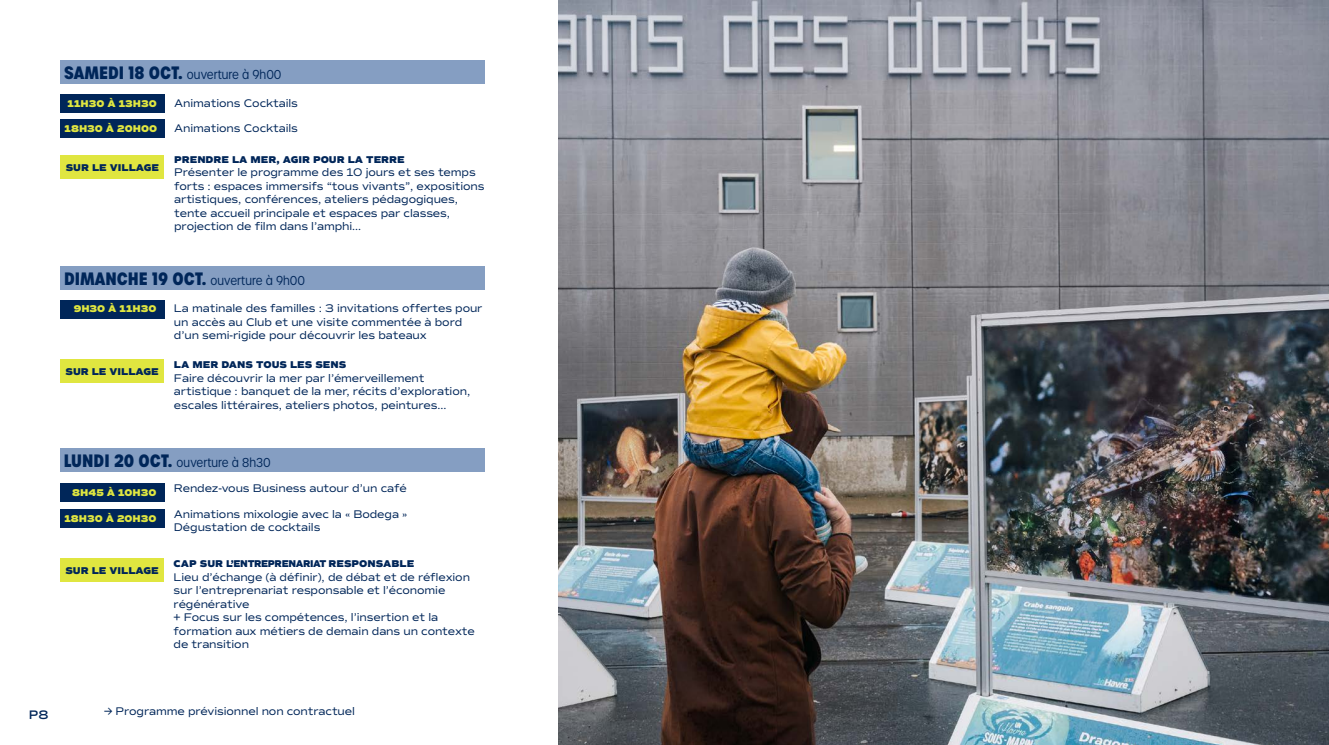
<style>
.page{position:relative;width:1329px;height:745px;background:#fff}
.page>*{position:absolute;margin:0;border:0;box-sizing:border-box;transform-origin:0 0}
.t1{font:700 17.38px "Urbane Condensed";color:#002659}
.t2{font:300 12.5px "Urbane Condensed";color:#002659}
.t3{font:600 12.5px "Commuters Sans";color:#002659}
.t4{font:11.25px/13.5px "Commuters Sans";letter-spacing:-.01em;color:#002659}
.t5{font:800 10px "Commuters Sans";color:#002659}
.t6{font:800 10px "Commuters Sans";color:#e0e640}
.s1{font-weight:700;font-size:17.38px}
.s2{font-weight:300;font-size:12.5px}
</style>
<div class="page">
<div style="left:61px;top:266px;width:424px;height:24px;background:#859ec2"></div>
<div style="left:60px;top:299px;width:104px;height:19px;background:#002659"></div>
<div style="left:61px;top:94px;width:104px;height:18px;background:#002659"></div>
<div style="left:61px;top:120px;width:104px;height:18px;background:#002659"></div>
<div style="left:61px;top:155px;width:103px;height:24px;background:#e0e640"></div>
<div style="left:60px;top:359px;width:104px;height:24px;background:#e0e640"></div>
<div style="left:60px;top:558px;width:104px;height:24px;background:#e0e640"></div>
<div style="left:61px;top:60px;width:423px;height:24px;background:#859ec2"></div>
<img style="left:558px;top:0;width:771px;height:744px">
<div style="left:60px;top:448px;width:424px;height:23px;background:#859ec2"></div>
<div style="left:60px;top:483px;width:104px;height:18px;background:#002659"></div>
<div style="left:60px;top:509px;width:104px;height:18px;background:#002659"></div>
<p class="t2" style="left:64px;top:66px;width:219px"><span class="s1">SAMEDI 18 OCT.</span> ouverture à 9h00</p>
<p class="t6" style="left:68px;top:97px;width:91px">11H30 À 13H30</p>
<p class="t6" style="left:65px;top:122px;width:94px">18H30 À 20H00</p>
<p class="t5" style="left:66px;top:161px;width:95px">SUR LE VILLAGE</p>
<p class="t4" style="left:174px;top:96px;width:125px">Animations Cocktails</p>
<p class="t4" style="left:174px;top:122px;width:125px">Animations Cocktails</p>
<p class="t5" style="left:174px;top:153px;width:232px">PRENDRE LA MER, AGIR POUR LA TERRE</p>
<p class="t4" style="left:174px;top:166px;width:312px">Présenter le programme des 10 jours et ses temps forts : espaces immersifs “tous vivants”, expositions artistiques, conférences, ateliers pédagogiques, tente accueil principale et espaces par classes, projection de film dans l’amphi…</p>
<h1 class="t1" style="left:64px;top:266px;width:243px">DIMANCHE 19 OCT. <span class="s2">ouverture à 9h00</span></h1>
<p class="t4" style="left:174px;top:301px;width:310px">La matinale des familles : 3 invitations offertes pour un accès au Club et une visite commentée à bord d’un semi-rigide pour découvrir les bateaux</p>
<p class="t6" style="left:74px;top:302px;width:84px">9H30 À 11H30</p>
<p class="t5" style="left:65px;top:365px;width:95px">SUR LE VILLAGE</p>
<p class="t5" style="left:174px;top:358px;width:174px">LA MER DANS TOUS LES SENS</p>
<p class="t4" style="left:174px;top:371px;width:298px">Faire découvrir la mer par l’émerveillement artistique : banquet de la mer, récits d’exploration, escales littéraires, ateliers photos, peintures…</p>
<p class="t2" style="left:64px;top:453px;width:208px"><span class="s1">LUNDI 20 OCT.</span> ouverture à 8h30</p>
<p class="t4" style="left:174px;top:481px;width:234px">Rendez-vous Business autour d’un café</p>
<p class="t4" style="left:174px;top:507px;width:235px">Animations mixologie avec la « Bodega »<br>Dégustation de cocktails</p>
<p class="t6" style="left:72px;top:486px;width:86px">8H45 À 10H30</p>
<p class="t6" style="left:64px;top:511px;width:94px">18H30 À 20H30</p>
<p class="t5" style="left:65px;top:564px;width:95px">SUR LE VILLAGE</p>
<p class="t5" style="left:174px;top:557px;width:242px">CAP SUR L’ENTREPRENARIAT RESPONSABLE</p>
<p class="t4" style="left:174px;top:569px;width:303px">Lieu d’échange (à définir), de débat et de réflexion sur l’entreprenariat responsable et l’économie régénérative<br>+ Focus sur les compétences, l’insertion et la formation aux métiers de demain dans un contexte de transition</p>
<p class="t3" style="left:29px;top:706px;width:21px">P8</p>
<p class="t4" style="left:104px;top:704px;width:252px">→ Programme prévisionnel non contractuel</p>
</div>
